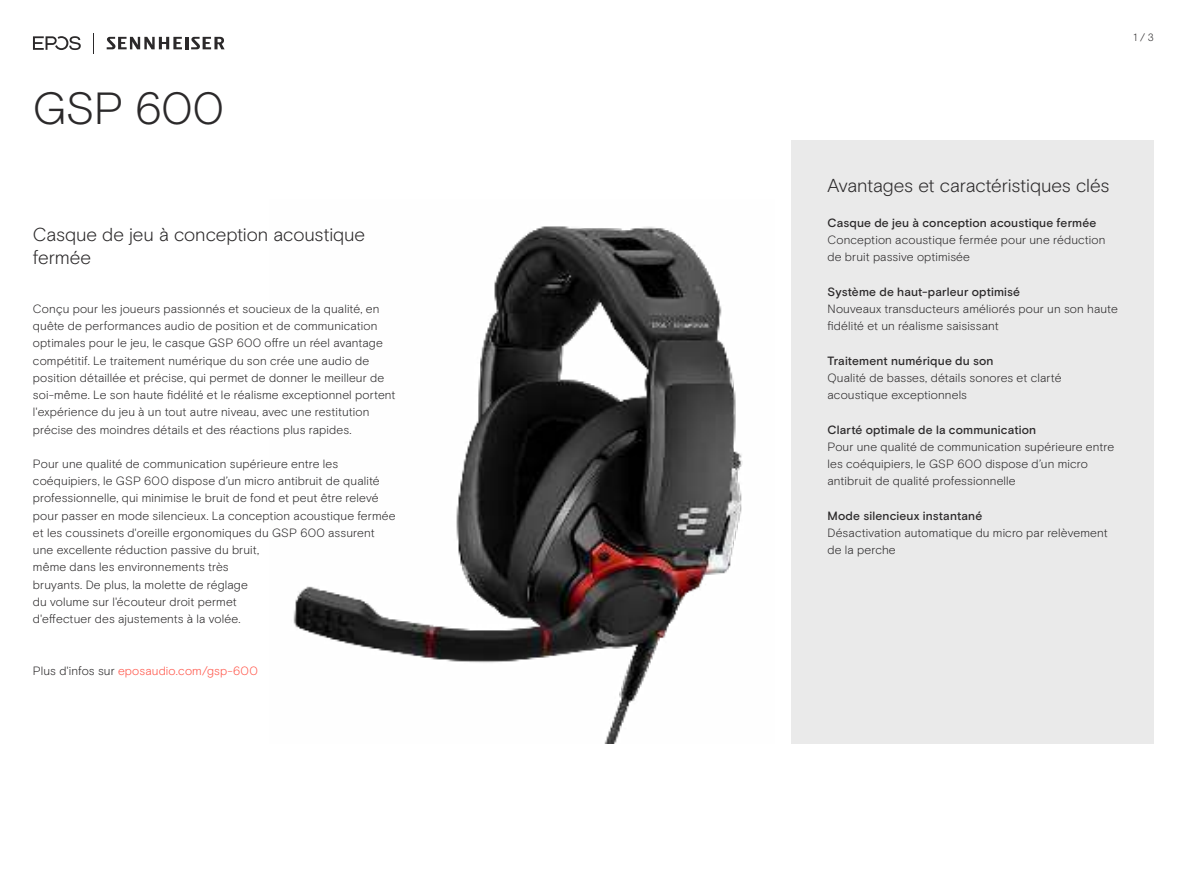
<style>
.page{position:relative;width:1187px;height:893px;background:#fff}
.page>*{position:absolute;margin:0;border:0;box-sizing:border-box;transform-origin:0 0}
.t1{font:300 45px "EPOS Basis";color:#2b292a}
.t2{font:300 18.75px/22.5px "EPOS Basis";letter-spacing:-.01em;color:#2b292a}
.t3{font:300 12px/17.2px "EPOS Basis";letter-spacing:.01em;color:#2b292a}
.t4{font:500 12px "EPOS Basis";letter-spacing:.015em;color:#2b292a}
.t5{font:300 12px "EPOS Basis";letter-spacing:.01em;color:#ff5448}
.t6{font:300 10.5px "EPOS Basis";color:#2b292a}
.s1{color:#2b292a}
</style>
<div class="page">
<img style="left:293px;top:226px;width:450px;height:518px">
<svg style="left:93px;top:33px;width:1px;height:20px"></svg>
<svg style="left:107px;top:37px;width:118px;height:12px"></svg>
<svg style="left:33px;top:36px;width:48px;height:14px"></svg>
<div style="left:791px;top:140px;width:362px;height:604px;background:#eaeaea"></div>
<h1 class="t1" style="left:33px;top:90px;width:193px">GSP 600</h1>
<h2 class="t2" style="left:33px;top:225px;width:333px">Casque de jeu à conception acoustique fermée</h2>
<p class="t3" style="left:33px;top:301px;width:364px">Conçu pour les joueurs passionnés et soucieux de la qualité, en quête de performances audio de position et de communication optimales pour le jeu, le casque GSP 600 offre un réel avantage compétitif. Le traitement numérique du son crée une audio de position détaillée et précise, qui permet de donner le meilleur de soi-même. Le son haute fidélité et le réalisme exceptionnel portent l'expérience du jeu à un tout autre niveau, avec une restitution précise des moindres détails et des réactions plus rapides.</p>
<p class="t3" style="left:33px;top:456px;width:364px">Pour une qualité de communication supérieure entre les coéquipiers, le GSP 600 dispose d’un micro antibruit de qualité professionnelle, qui minimise le bruit de fond et peut être relevé pour passer en mode silencieux. La conception acoustique fermée et les coussinets d'oreille ergonomiques du GSP 600 assurent une excellente réduction passive du bruit,<br>même dans les environnements très<br>bruyants. De plus, la molette de réglage<br>du volume sur l'écouteur droit permet<br>d'effectuer des ajustements à la volée.</p>
<p class="t5" style="left:33px;top:666px;width:226px"><span class="s1">Plus d'infos sur</span> eposaudio.com/gsp-600</p>
<p class="t6" style="left:1133px;top:33px;width:22px">1 / 3</p>
<h2 class="t2" style="left:827px;top:176px;width:283px">Avantages et caractéristiques clés</h2>
<p class="t4" style="left:827px;top:218px;width:270px">Casque de jeu à conception acoustique fermée</p>
<p class="t3" style="left:827px;top:232px;width:279px">Conception acoustique fermée pour une réduction de bruit passive optimisée</p>
<p class="t4" style="left:827px;top:286px;width:194px">Système de haut-parleur optimisé</p>
<p class="t3" style="left:827px;top:301px;width:292px">Nouveaux transducteurs améliorés pour un son haute fidélité et un réalisme saisissant</p>
<p class="t4" style="left:827px;top:355px;width:167px">Traitement numérique du son</p>
<p class="t3" style="left:827px;top:370px;width:235px">Qualité de basses, détails sonores et clarté acoustique exceptionnels</p>
<p class="t4" style="left:827px;top:424px;width:210px">Clarté optimale de la communication</p>
<p class="t3" style="left:827px;top:439px;width:288px">Pour une qualité de communication supérieure entre les coéquipiers, le GSP 600 dispose d’un micro antibruit de qualité professionnelle</p>
<p class="t4" style="left:827px;top:511px;width:156px">Mode silencieux instantané</p>
<p class="t3" style="left:827px;top:525px;width:282px">Désactivation automatique du micro par relèvement de la perche</p>
</div>
